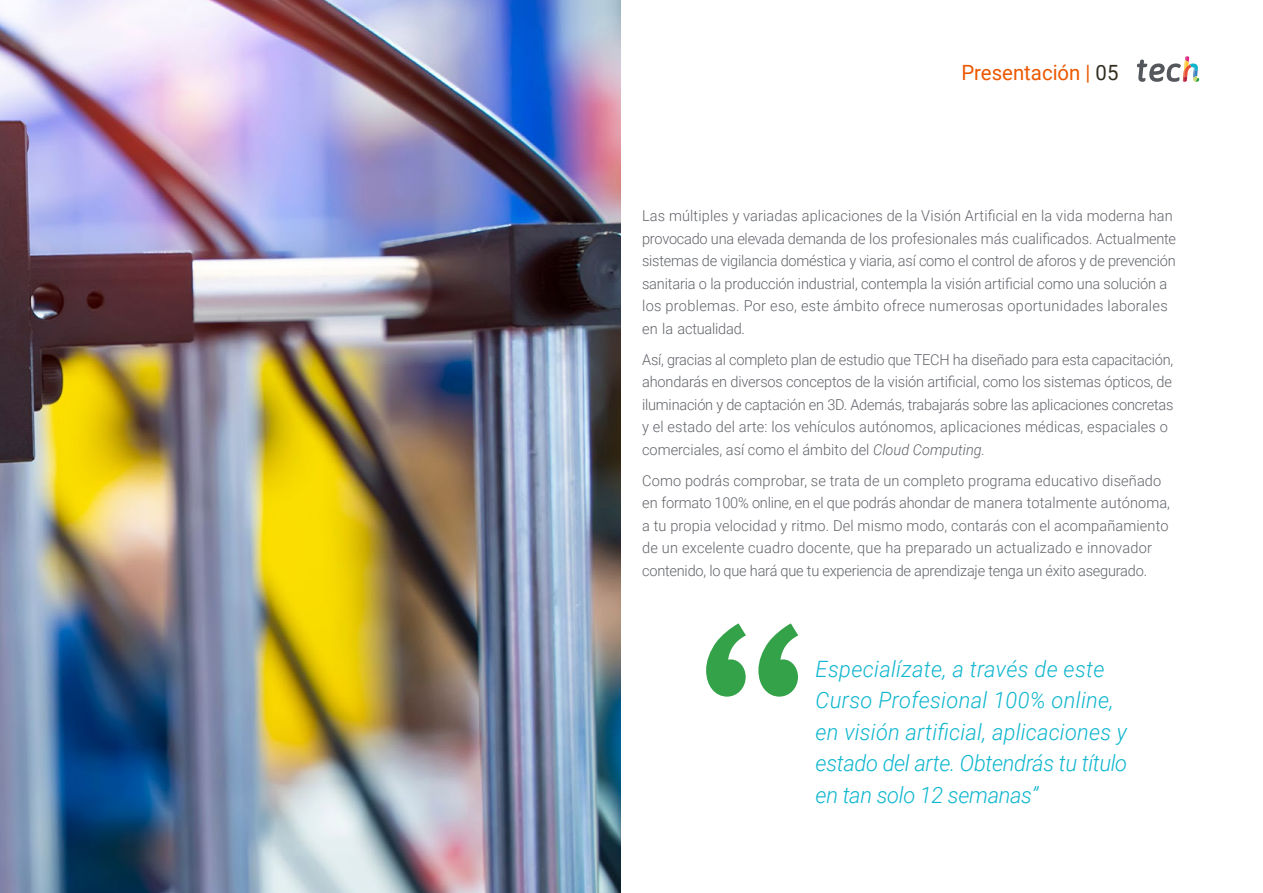
<style>
.page{position:relative;width:1263px;height:893px;background:#fff}
.page>*{position:absolute;margin:0;border:0;box-sizing:border-box;transform-origin:0 0}
.t1{font:italic 300 22.5px/31.5px "Roboto";letter-spacing:.01em;color:#0fb6cf}
.t2{font:21px "Roboto";color:#ec5800}
.t3{font:300 15px/22.5px "Roboto";letter-spacing:-.01em;color:#61646a}
.t4{font:300 15px/22.5px "Roboto";letter-spacing:.01em;color:#61646a}
.s1{color:#312e20}
.s2{font-style:italic}
</style>
<div class="page">
<svg style="left:706px;top:623px;width:92px;height:74px"></svg>
<img style="left:0;top:0;width:621px;height:893px">
<svg style="left:1137px;top:56px;width:62px;height:26px"></svg>
<h2 class="t2" style="left:961px;top:57px;width:159px">Presentación | <span class="s1">05</span></h2>
<p class="t3" style="left:642px;top:204px;width:535px">Las múltiples y variadas aplicaciones de la Visión Artificial en la vida moderna han provocado una elevada demanda de los profesionales más cualificados. Actualmente sistemas de vigilancia doméstica y viaria, así como el control de aforos y de prevención sanitaria o la producción industrial, contempla la visión artificial como una solución a los problemas. Por eso, este ámbito ofrece numerosas oportunidades laborales en la actualidad.</p>
<p class="t3" style="left:642px;top:348px;width:533px">Así, gracias al completo plan de estudio que TECH ha diseñado para esta capacitación, ahondarás en diversos conceptos de la visión artificial, como los sistemas ópticos, de iluminación y de captación en 3D. Además, trabajarás sobre las aplicaciones concretas y el estado del arte: los vehículos autónomos, aplicaciones médicas, espaciales o comerciales, así como el ámbito del <span class="s2">Cloud Computing.</span></p>
<p class="t4" style="left:642px;top:469px;width:529px">Como podrás comprobar, se trata de un completo programa educativo diseñado en formato 100% online, en el que podrás ahondar de manera totalmente autónoma, a tu propia velocidad y ritmo. Del mismo modo, contarás con el acompañamiento de un excelente cuadro docente, que ha preparado un actualizado e innovador contenido, lo que hará que tu experiencia de aprendizaje tenga un éxito asegurado.</p>
<h1 class="t1" style="left:816px;top:652px;width:313px">Especialízate, a través de este<br>Curso Profesional 100% online, en visión artificial, aplicaciones y estado del arte. Obtendrás tu título en tan solo 12 semanas”</h1>
</div>
